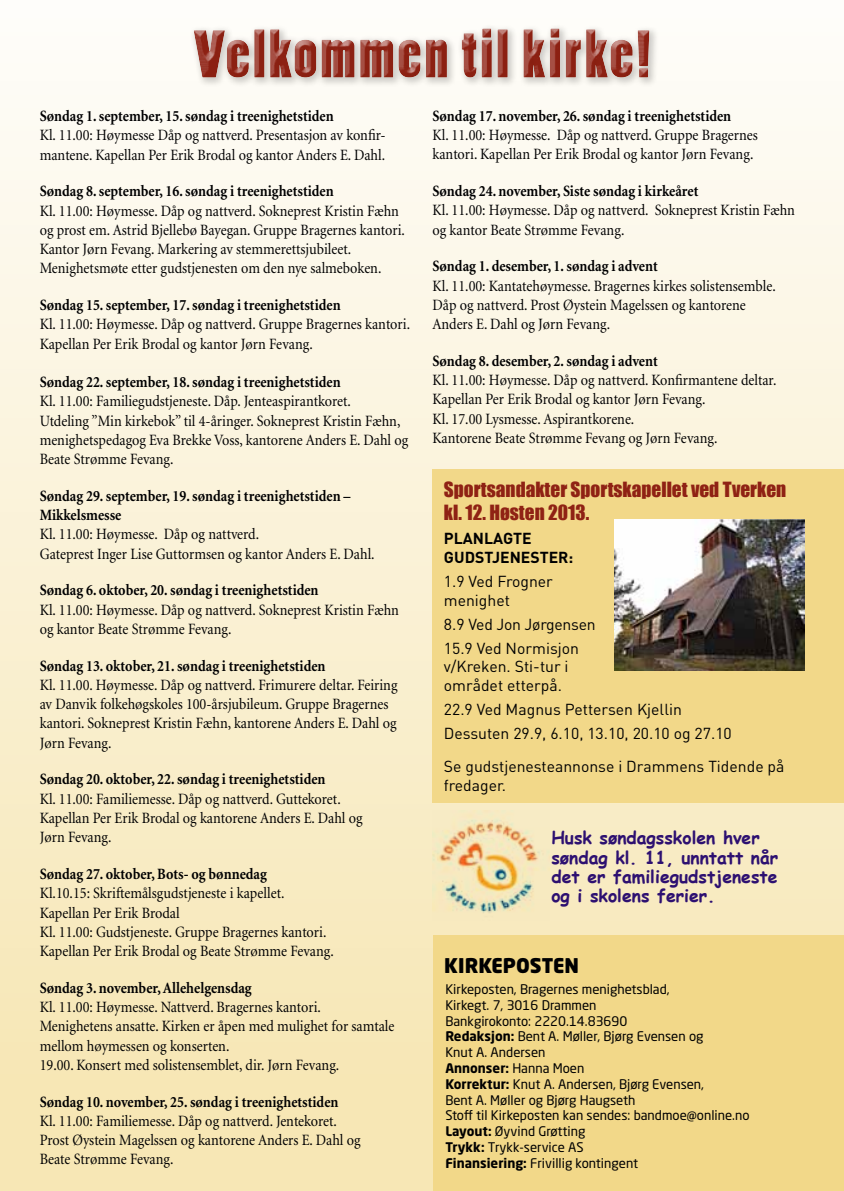
<style>
.page{position:relative;width:844px;height:1191px;background:#fff}
.page>*{position:absolute;margin:0;border:0;box-sizing:border-box;transform-origin:0 0}
.t1{font:63px "Poplar Std";letter-spacing:.05em;color:#8f2214}
.t2{font:900 19.95px "Neo Sans Std";color:#000001}
.t3{font:19.25px/23.1px "Impact";color:#8f2214}
.t4{font:700 17.5px/19.2px "Comic Sans MS";color:#2d1071}
.t5{font:15.75px/19.2px "Minion";color:#000001;scale:.9 1}
.t6{font:700 15.75px/19.2px "Minion";color:#000001;scale:.9 1}
.t7{font:15.75px/18.9px "DIN";color:#000001}
.t8{font:700 15.75px/18.9px "DIN";color:#000001}
.t9{font:13.12px/15.8px "Neo Sans Std";color:#000001}
.s1{font-weight:700}
</style>
<div class="page">
<div style="left:0;top:0;width:843px;height:1191px;background:linear-gradient(to bottom,#fefdfa,#f6e5af)"></div>
<div style="left:432px;top:469px;width:411px;height:333px;background:#f2d889"></div>
<div style="left:182px;top:19px;width:478px;height:63px;background:#fff"></div>
<div style="left:182px;top:22px;width:478px;height:67px;background:#eee1c6;opacity:.75"></div>
<div style="left:433px;top:935px;width:410px;height:256px;background:#f2d889"></div>
<img style="left:432px;top:810px;width:117px;height:110px">
<img style="left:614px;top:520px;width:190px;height:151px">
<h1 class="t1" style="left:194px;top:20px;width:458px">Velkommen til kirke!</h1>
<p class="t6" style="left:40px;top:107px;width:328px">Søndag 1. september, 15. søndag i treenighetstiden</p>
<p class="t5" style="left:40px;top:126px;width:386px">Kl. 11.00: Høymesse Dåp og nattverd. Presentasjon av konfir&shy;mantene. Kapellan Per Erik Brodal og kantor Anders E. Dahl.</p>
<p class="t6" style="left:40px;top:182px;width:328px">Søndag 8. september, 16. søndag i treenighetstiden</p>
<p class="t5" style="left:40px;top:201px;width:407px">Kl. 11.00: Høymesse. Dåp og nattverd. Sokneprest Kristin Fæhn og prost em. Astrid Bjellebø Bayegan. Gruppe Bragernes kantori.<br>Kantor Jørn Fevang. Markering av stemmerettsjubileet.<br>Menighetsmøte etter gudstjenesten om den nye salmeboken.</p>
<p class="t6" style="left:40px;top:296px;width:336px">Søndag 15. september, 17. søndag i treenighetstiden</p>
<p class="t5" style="left:40px;top:315px;width:413px">Kl. 11.00: Høymesse. Dåp og nattverd. Gruppe Bragernes kantori.<br>Kapellan Per Erik Brodal og kantor Jørn Fevang.</p>
<p class="t6" style="left:40px;top:373px;width:336px">Søndag 22. september, 18. søndag i treenighetstiden</p>
<p class="t5" style="left:40px;top:392px;width:411px">Kl. 11.00: Familiegudstjeneste. Dåp. Jenteaspirantkoret.<br>Utdeling ”Min kirkebok” til 4-åringer. Sokneprest Kristin Fæhn, menighetspedagog Eva Brekke Voss, kantorene Anders E. Dahl og Beate Strømme Fevang.</p>
<p class="t6" style="left:40px;top:486px;width:347px">Søndag 29. september, 19. søndag i treenighetstiden –<br>Mikkelsmesse</p>
<p class="t5" style="left:40px;top:525px;width:373px">Kl. 11.00: Høymesse. Dåp og nattverd.<br>Gateprest Inger Lise Guttormsen og kantor Anders E. Dahl.</p>
<p class="t6" style="left:40px;top:581px;width:311px">Søndag 6. oktober, 20. søndag i treenighetstiden</p>
<p class="t5" style="left:40px;top:600px;width:400px">Kl. 11.00: Høymesse. Dåp og nattverd. Sokneprest Kristin Fæhn og kantor Beate Strømme Fevang.</p>
<p class="t6" style="left:40px;top:656px;width:319px">Søndag 13. oktober, 21. søndag i treenighetstiden</p>
<p class="t5" style="left:40px;top:676px;width:399px">Kl. 11.00. Høymesse. Dåp og nattverd. Frimurere deltar. Feiring av Danvik folkehøgskoles 100-årsjubileum. Gruppe Bragernes kantori. Sokneprest Kristin Fæhn, kantorene Anders E. Dahl og Jørn Fevang.</p>
<p class="t6" style="left:40px;top:770px;width:319px">Søndag 20. oktober, 22. søndag i treenighetstiden</p>
<p class="t5" style="left:40px;top:789px;width:360px">Kl. 11.00: Familiemesse. Dåp og nattverd. Guttekoret.<br>Kapellan Per Erik Brodal og kantorene Anders E. Dahl og<br>Jørn Fevang.</p>
<p class="t6" style="left:40px;top:864px;width:254px">Søndag 27. oktober, Bots- og bønnedag</p>
<p class="t5" style="left:40px;top:884px;width:328px">Kl.10.15: Skriftemålsgudstjeneste i kapellet.<br>Kapellan Per Erik Brodal<br>Kl. 11.00: Gudstjeneste. Gruppe Bragernes kantori.<br>Kapellan Per Erik Brodal og Beate Strømme Fevang.</p>
<p class="t6" style="left:40px;top:978px;width:237px">Søndag 3. november, Allehelgensdag</p>
<p class="t5" style="left:40px;top:998px;width:395px">Kl. 11.00: Høymesse. Nattverd. Bragernes kantori.<br>Menighetens ansatte. Kirken er åpen med mulighet for samtale mellom høymessen og konserten.<br>19.00. Konsert med solistensemblet, dir. Jørn Fevang.</p>
<p class="t6" style="left:40px;top:1092px;width:333px">Søndag 10. november, 25. søndag i treenighetstiden</p>
<p class="t5" style="left:40px;top:1111px;width:358px">Kl. 11.00: Familiemesse. Dåp og nattverd. Jentekoret.<br>Prost Øystein Magelssen og kantorene Anders E. Dahl og<br>Beate Strømme Fevang.</p>
<p class="t6" style="left:432px;top:107px;width:333px">Søndag 17. november, 26. søndag i treenighetstiden</p>
<p class="t5" style="left:432px;top:126px;width:363px">Kl. 11.00: Høymesse. Dåp og nattverd. Gruppe Bragernes kantori. Kapellan Per Erik Brodal og kantor Jørn Fevang.</p>
<p class="t6" style="left:432px;top:182px;width:297px">Søndag 24. november, Siste søndag i kirkeåret</p>
<p class="t5" style="left:432px;top:201px;width:404px">Kl. 11.00: Høymesse. Dåp og nattverd. Sokneprest Kristin Fæhn og kantor Beate Strømme Fevang.</p>
<p class="t6" style="left:432px;top:257px;width:252px">Søndag 1. desember, 1. søndag i advent</p>
<p class="t5" style="left:432px;top:276px;width:383px">Kl. 11.00: Kantatehøymesse. Bragernes kirkes solistensemble.<br>Dåp og nattverd. Prost Øystein Magelssen og kantorene<br>Anders E. Dahl og Jørn Fevang.</p>
<p class="t6" style="left:432px;top:352px;width:252px">Søndag 8. desember, 2. søndag i advent</p>
<p class="t5" style="left:432px;top:371px;width:383px">Kl. 11.00: Høymesse. Dåp og nattverd. Konfirmantene deltar.<br>Kapellan Per Erik Brodal og kantor Jørn Fevang.<br>Kl. 17.00 Lysmesse. Aspirantkorene.<br>Kantorene Beate Strømme Fevang og Jørn Fevang.</p>
<p class="t3" style="left:444px;top:477px;width:344px">Sportsandakter Sportskapellet ved Tverken kl. 12. Høsten 2013.</p>
<p class="t8" style="left:444px;top:528px;width:20px">PLANLAGTE -GUDS-TJENESTE</p>
<p class="t8" style="left:558px;top:547px;width:17px">R:</p>
<p class="t7" style="left:444px;top:571px;width:110px">1.9 Ved Frogner menighet</p>
<p class="t7" style="left:444px;top:612px;width:153px;line-height:23.8px">8.9 Ved Jon Jørgensen<br>15.9 Ved Normisjon</p>
<p class="t7" style="left:444px;top:657px;width:126px">v/Kreken. Sti-tur i området etterpå.</p>
<p class="t7" style="left:444px;top:697px;width:289px;line-height:23.8px">22.9 Ved Magnus Pettersen Kjellin<br>Dessuten 29.9, 6.10, 13.10, 20.10 og 27.10</p>
<p class="t7" style="left:444px;top:756px;width:342px">Se gudstjenesteannonse i Drammens Tidende på fredager.</p>
<p class="t4" style="left:551px;top:827px;width:228px">Husk søndagsskolen hver søndag kl. 11, unntatt når det er familiegudstjeneste og i skolens ferier.</p>
<p class="t2" style="left:444px;top:953px;width:136px">KIRKEPOSTEN</p>
<p class="t9" style="left:445px;top:981px;width:305px">Kirkeposten, Bragernes menighetsblad,<br>Kirkegt. 7, 3016 Drammen<br>Bankgirokonto: 2220.14.83690<br><span class="s1">Redaksjon:</span> Bent A. Møller, Bjørg Evensen og<br>Knut A. Andersen<br><span class="s1">Annonser:</span> Hanna Moen<br><span class="s1">Korrektur:</span> Knut A. Andersen, Bjørg Evensen,<br>Bent A. Møller og Bjørg Haugseth<br>Stoff til Kirkeposten kan sendes: bandmoe@online.no <span class="s1">Layout:</span> Øyvind Grøtting<br><span class="s1">Trykk:</span> Trykk-service AS<br><span class="s1">Finansiering:</span> Frivillig kontingent</p>
</div>
